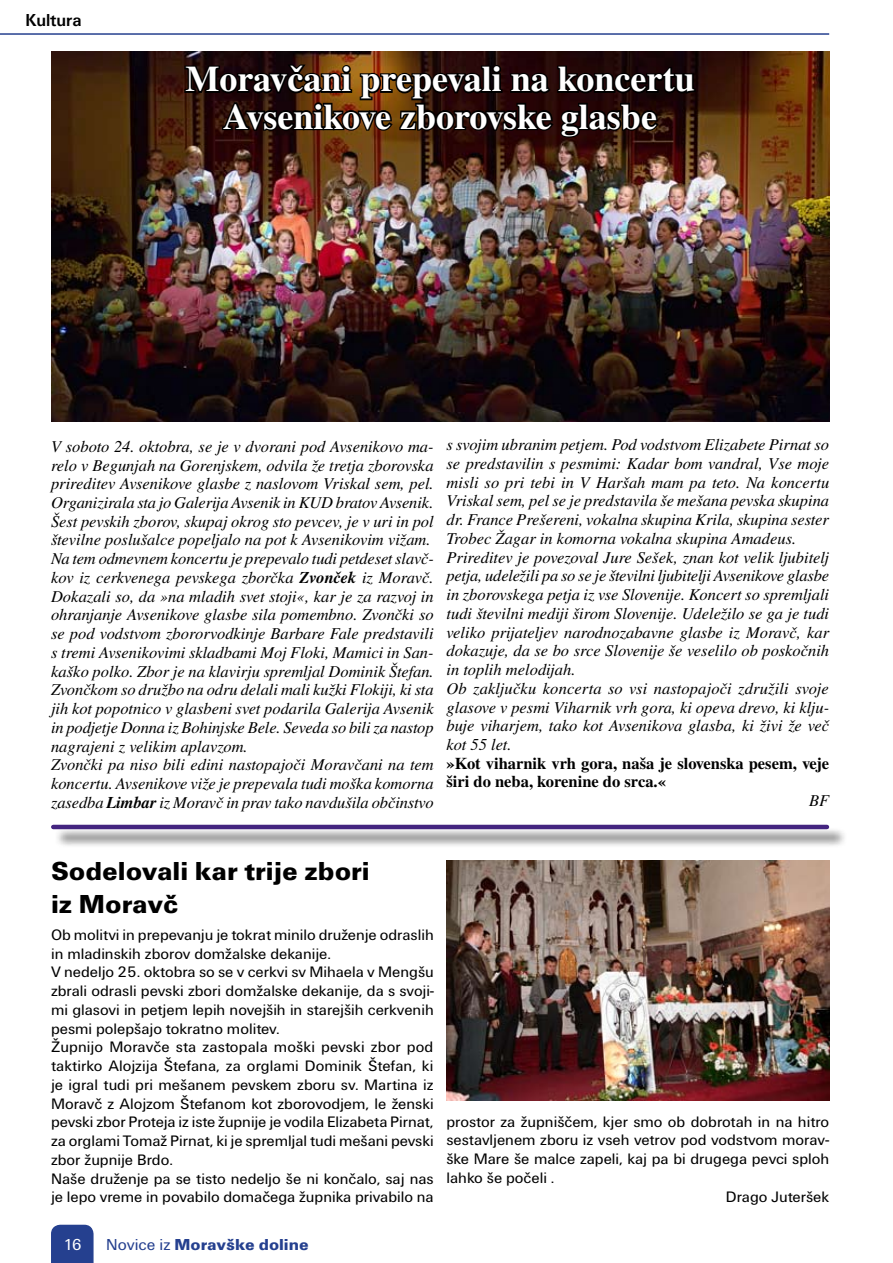
<style>
.page{position:relative;width:893px;height:1263px;background:#fff}
.page>*{position:absolute;margin:0;border:0;box-sizing:border-box;transform-origin:0 0}
.t1{font:500 36px/37.2px "Nimbus Rom No 9 LEE";color:#fff;text-align:center}
.t2{font:27px/32.4px "Unitus TEE Blac";color:#000}
.t3{font:700 18px "Unitus TEE";color:#000;scale:.95 1}
.t4{font:italic 16.5px/18.8px "Nimbus Rom No 9 LEE";color:#000}
.t5{font:500 16.5px/18.8px "Nimbus Rom No 9 LEE";color:#000}
.t6{font:16.5px "Unitus TEE Blac";color:#25408f}
.t7{font:16.5px "Unitus TEE";color:#fff}
.t8{font:15.75px/18.8px "Unitus TEE";color:#000}
.s1{font-weight:500}
.s2{font-family:"Unitus TEE"}
</style>
<div class="page">
<img style="left:51px;top:51px;width:778px;height:371px">
<div style="left:53px;top:827px;width:794px;height:21px;background:#000;opacity:.75"></div>
<hr style="left:53px;top:825px;width:774px;height:4px;background:#442580">
<svg style="left:183px;top:55px;width:514px;height:84px;background:#271006"></svg>
<img style="left:446px;top:860px;width:383px;height:240px">
<div style="left:51px;top:1225px;width:43px;height:38px;background:#25408f"></div>
<hr style="left:0;top:33px;width:829px;height:2px;background:#25408f">
<p class="t3" style="left:26px;top:10px;width:61px">Kultura</p>
<h1 class="t1" style="left:185px;top:62px;width:511px">Moravčani prepevali na koncertu<br>Avsenikove zborovske glasbe</h1>
<p class="t4" style="left:51px;top:437px;width:384px">V soboto 24. oktobra, se je v dvorani pod Avsenikovo ma&shy;relo v Begunjah na Gorenjskem, odvila že tretja zborovska prireditev Avsenikove glasbe z naslovom Vriskal sem, pel.<br>Organizirala sta jo Galerija Avsenik in KUD bratov Avsenik.<br>Šest pevskih zborov, skupaj okrog sto pevcev, je v uri in pol številne poslušalce popeljalo na pot k Avsenikovim vižam.<br>Na tem odmevnem koncertu je prepevalo tudi petdeset slavč&shy;kov iz cerkvenega pevskega zborčka <span class="s1">Zvonček</span> iz Moravč.<br>Dokazali so, da »na mladih svet stoji«, kar je za razvoj in ohranjanje Avsenikove glasbe sila pomembno. Zvončki so se pod vodstvom zbororvodkinje Barbare Fale predstavili s tremi Avsenikovimi skladbami Moj Floki, Mamici in San&shy;kaško polko. Zbor je na klavirju spremljal Dominik Štefan.<br>Zvončkom so družbo na odru delali mali kužki Flokiji, ki sta jih kot popotnico v glasbeni svet podarila Galerija Avsenik in podjetje Donna iz Bohinjske Bele. Seveda so bili za nastop nagrajeni z velikim aplavzom.<br>Zvončki pa niso bili edini nastopajoči Moravčani na tem koncertu. Avsenikove viže je prepevala tudi moška komorna zasedba <span class="s1">Limbar</span> iz Moravč in prav tako navdušila občinstvo</p>
<p class="t4" style="left:446px;top:435px;width:384px">s svojim ubranim petjem. Pod vodstvom Elizabete Pirnat so se predstavilin s pesmimi: Kadar bom vandral, Vse moje misli so pri tebi in V Haršah mam pa teto. Na koncertu Vriskal sem, pel se je predstavila še mešana pevska skupina dr. France Prešereni, vokalna skupina Krila, skupina sester Trobec Žagar in komorna vokalna skupina Amadeus.<br>Prireditev je povezoval Jure Sešek, znan kot velik ljubitelj petja, udeležili pa so se je številni ljubitelji Avsenikove glasbe in zborovskega petja iz vse Slovenije. Koncert so spremljali tudi številni mediji širom Slovenije. Udeležilo se ga je tudi veliko prijateljev narodnozabavne glasbe iz Moravč, kar dokazuje, da se bo srce Slovenije še veselilo ob poskočnih in toplih melodijah.<br>Ob zaključku koncerta so vsi nastopajoči združili svoje glasove v pesmi Viharnik vrh gora, ki opeva drevo, ki klju&shy;buje viharjem, tako kot Avsenikova glasba, ki živi že več kot 55 let.</p>
<p class="t5" style="left:446px;top:754px;width:384px">»Kot viharnik vrh gora, naša je slovenska pesem, veje širi do neba, korenine do srca.«</p>
<p class="t4" style="left:809px;top:791px;width:22px">BF</p>
<h2 class="t2" style="left:51px;top:855px;width:320px">Sodelovali kar trije zbori iz Moravč</h2>
<p class="t8" style="left:51px;top:925px;width:384px">Ob molitvi in prepevanju je tokrat minilo druženje odraslih in mladinskih zborov domžalske dekanije.<br>V nedeljo 25. oktobra so se v cerkvi sv Mihaela v Mengšu zbrali odrasli pevski zbori domžalske dekanije, da s svoji&shy;mi glasovi in petjem lepih novejših in starejših cerkvenih pesmi polepšajo tokratno molitev.<br>Župnijo Moravče sta zastopala moški pevski zbor pod taktirko Alojzija Štefana, za orglami Dominik Štefan, ki je igral tudi pri mešanem pevskem zboru sv. Martina iz Moravč z Alojzom Štefanom kot zborovodjem, le ženski pevski zbor Proteja iz iste župnije je vodila Elizabeta Pirnat, za orglami Tomaž Pirnat, ki je spremljal tudi mešani pevski zbor župnije Brdo.<br>Naše druženje pa se tisto nedeljo še ni končalo, saj nas je lepo vreme in povabilo domačega župnika privabilo na</p>
<p class="t7" style="left:63px;top:1235px;width:21px">16</p>
<p class="t6" style="left:106px;top:1235px;width:204px"><span class="s2">Novice iz</span> Moravške doline</p>
<p class="t8" style="left:446px;top:1112px;width:384px">prostor za župniščem, kjer smo ob dobrotah in na hitro</p>
<p class="t8" style="left:446px;top:1131px;width:384px">sestavljenem zboru iz vseh vetrov pod vodstvom morav-</p>
<p class="t8" style="left:446px;top:1150px;width:384px">ške Mare še malce zapeli, kaj pa bi drugega pevci sploh</p>
<p class="t8" style="left:446px;top:1168px;width:110px">lahko še počeli .</p>
<p class="t8" style="left:726px;top:1187px;width:105px">Drago Juteršek</p>
</div>
